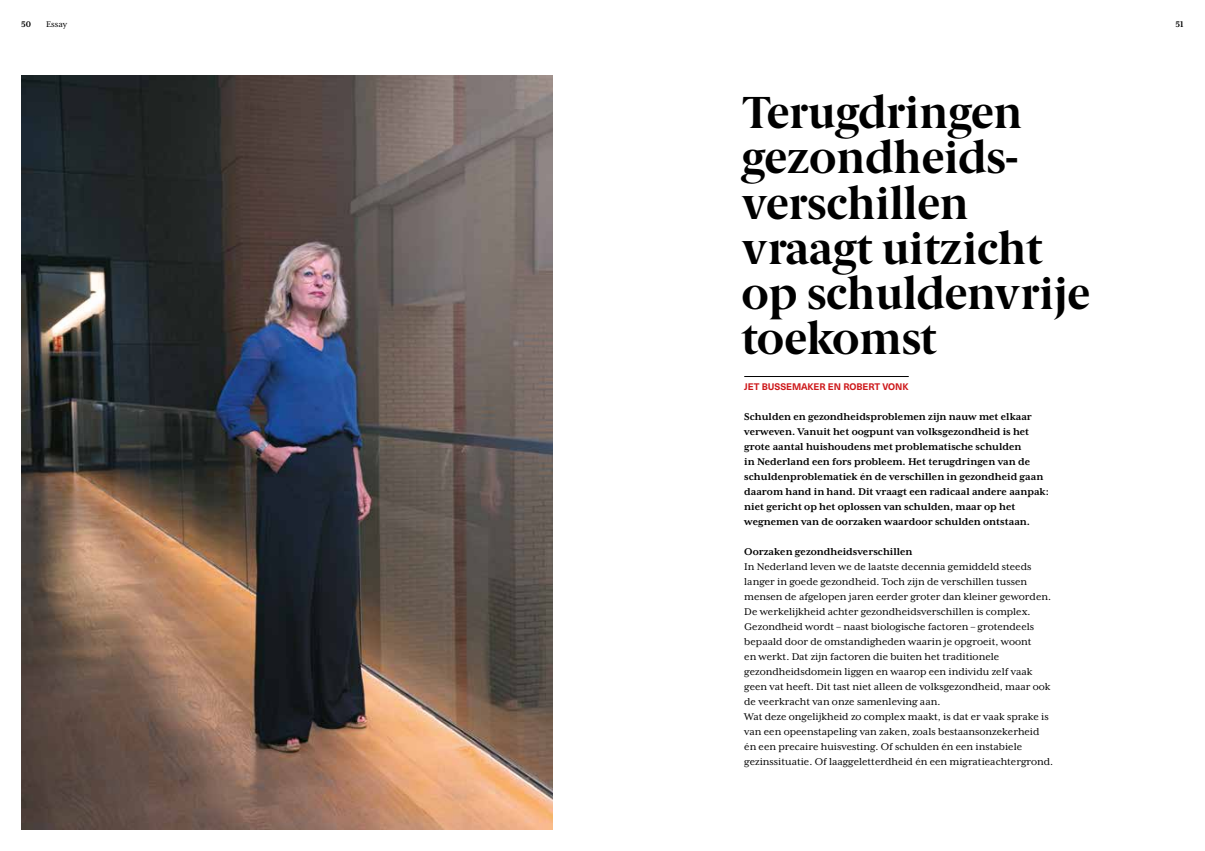
<style>
.page{position:relative;width:1205px;height:851px;background:#fff}
.page>*{position:absolute;margin:0;border:0;box-sizing:border-box;transform-origin:0 0}
.t1{font:700 45px/45px "Berlingske Serif";color:#000}
.t2{font:11.25px/15px "Mrs Eaves XL Serif OT";color:#000}
.t3{font:700 11.25px/15px "Mrs Eaves XL Serif OT";color:#000}
.t4{font:700 9.38px "Neue Haas Unica W1 G";color:#cd1719}
.t5{font:9.38px "Mrs Eaves XL Serif OT";color:#000}
.t6{font:700 9.38px "Mrs Eaves XL Serif OT";color:#000}
</style>
<div class="page">
<img style="left:21px;top:75px;width:532px;height:754px">
<hr style="left:744px;top:376px;width:165px;height:1px;background:#000">
<p class="t6" style="left:21px;top:19px;width:11px">50</p>
<p class="t5" style="left:46px;top:19px;width:23px">Essay</p>
<p class="t6" style="left:1175px;top:19px;width:10px">51</p>
<h1 class="t1" style="left:741px;top:89px;width:350px">Terugdringen gezondheids&shy;verschillen vraagt uitzicht op schuldenvrije toekomst</h1>
<p class="t4" style="left:744px;top:380px;width:166px">JET BUSSEMAKER EN ROBERT VONK</p>
<p class="t3" style="left:744px;top:409px;width:306px">Schulden en gezondheidsproblemen zijn nauw met elkaar verweven. Vanuit het oogpunt van volksgezondheid is het grote aantal huishoudens met problematische schulden<br>in Nederland een fors probleem. Het terugdringen van de schuldenproblematiek én de verschillen in gezondheid gaan daarom hand in hand. Dit vraagt een radicaal andere aanpak: niet gericht op het oplossen van schulden, maar op het wegnemen van de oorzaken waardoor schulden ontstaan.</p>
<p class="t3" style="left:744px;top:544px;width:170px">Oorzaken gezondheidsverschillen</p>
<p class="t2" style="left:744px;top:559px;width:310px">In Nederland leven we de laatste decennia gemiddeld steeds langer in goede gezondheid. Toch zijn de verschillen tussen mensen de afgelopen jaren eerder groter dan kleiner geworden.<br>De werkelijkheid achter gezondheidsverschillen is complex.<br>Gezondheid wordt – naast biologische factoren – grotendeels bepaald door de omstandigheden waarin je opgroeit, woont<br>en werkt. Dat zijn factoren die buiten het traditionele gezondheidsdomein liggen en waarop een individu zelf vaak geen vat heeft. Dit tast niet alleen de volksgezondheid, maar ook de veerkracht van onze samenleving aan.<br>Wat deze ongelijkheid zo complex maakt, is dat er vaak sprake is van een opeenstapeling van zaken, zoals bestaansonzekerheid én een precaire huisvesting. Of schulden én een instabiele gezinssituatie. Of laaggeletterdheid én een migratieachtergrond.</p>
</div>
